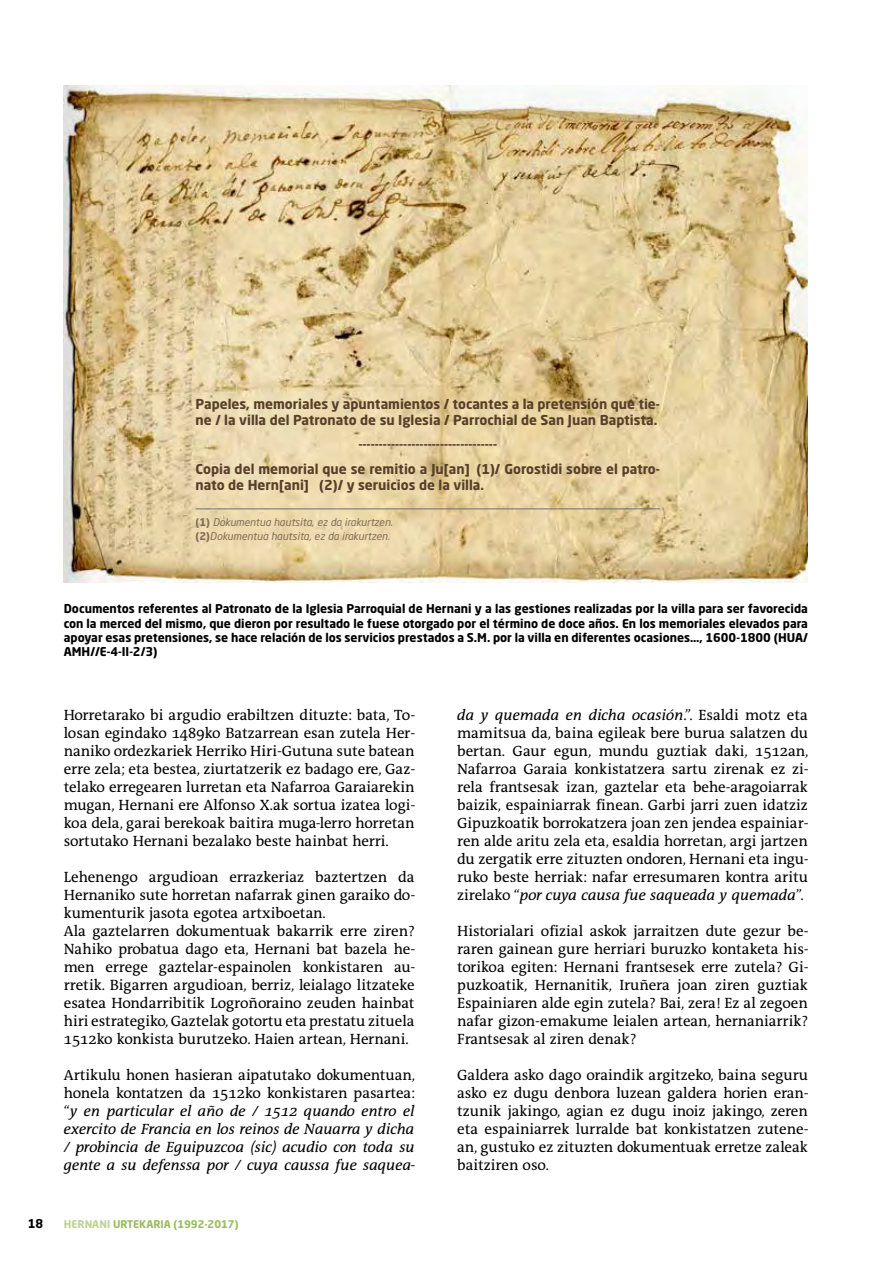
<style>
.page{position:relative;width:893px;height:1263px;background:#fff}
.page>*{position:absolute;margin:0;border:0;box-sizing:border-box;transform-origin:0 0}
.t1{font:15px/18px "The Antiqua Sun";color:#000;text-align:justify}
.t2{font:italic 15px/18px "The Antiqua Sun";color:#000;text-align:justify}
.t3{font:700 13.5px/16.2px "Neo Sans W1 G";color:#573f29}
.t4{font:700 12px/14.4px "Neo Sans W1 G";color:#000;text-align:justify}
.t5{font:italic 10.5px/14.7px "Neo Sans W1 G";color:#816b57}
.t6{font:700 10.5px "Neo Sans W1 G";color:#98be5c}
.s1{font-weight:700;font-style:normal}
.s2{font-style:normal}
.s3{color:#bcd395}
.s4{font-style:italic}
</style>
<div class="page">
<img style="left:64px;top:85px;width:744px;height:498px">
<hr style="left:196px;top:509px;width:464px;height:1px;background:#706f6f">
<p class="t3" style="left:196px;top:396px;width:466px">Papeles, memoriales y apuntamientos / tocantes a la pretensión que tie&shy;ne / la villa del Patronato de su Iglesia / Parrochial de San Juan Baptista.</p>
<p class="t3" style="left:196px;top:431px;width:466px;line-height:24.9px;text-align:center">----------------------------------<br>Copia del memorial que se remitio a Ju[an] (1)/ Gorostidi sobre el patro-</p>
<p class="t3" style="left:196px;top:477px;width:290px">nato de Hern[ani] (2)/ y seruicios de la villa.</p>
<p class="t5" style="left:196px;top:514px;width:199px"><span class="s1">(1)</span> Dokumentua hautsita, ez da irakurtzen. <span class="s1">(2)</span>Dokumentua hautsita, ez da irakurtzen.</p>
<p class="t4" style="left:64px;top:601px;width:746px">Documentos referentes al Patronato de la Iglesia Parroquial de Hernani y a las gestiones realizadas por la villa para ser favorecida con la merced del mismo, que dieron por resultado le fuese otorgado por el término de doce años. En los memoriales elevados para apoyar esas pretensiones, se hace relación de los servicios prestados a S.M. por la villa en diferentes ocasiones…, 1600-1800 (HUA/ AMH//E-4-II-2/3)</p>
<p class="t1" style="left:64px;top:706px;width:352px">Horretarako bi argudio erabiltzen dituzte: bata, To&shy;losan egindako 1489ko Batzarrean esan zutela Her&shy;naniko ordezkariek Herriko Hiri-Gutuna sute batean erre zela; eta bestea, ziurtatzerik ez badago ere, Gaz&shy;telako erregearen lurretan eta Nafarroa Garaiarekin mugan, Hernani ere Alfonso X.ak sortua izatea logi&shy;koa dela, garai berekoak baitira muga-lerro horretan sortutako Hernani bezalako beste hainbat herri.</p>
<p class="t1" style="left:64px;top:868px;width:352px;text-align:left">Lehenengo argudioan errazkeriaz baztertzen da Hernaniko sute horretan nafarrak ginen garaiko do&shy;kumenturik jasota egotea artxiboetan.<br>Ala gaztelarren dokumentuak bakarrik erre ziren?<br>Nahiko probatua dago eta, Hernani bat bazela he&shy;men errege gaztelar-espainolen konkistaren au&shy;rretik. Bigarren argudioan, berriz, leialago litzateke esatea Hondarribitik Logroñoraino zeuden hainbat hiri estrategiko, Gaztelak gotortu eta prestatu zituela 1512ko konkista burutzeko. Haien artean, Hernani.</p>
<p class="t2" style="left:64px;top:1066px;width:353px"><span class="s2">Artikulu honen hasieran aipatutako dokumentuan, honela kontatzen da 1512ko konkistaren pasartea: “</span>y en particular el año de / 1512 quando entro el exercito de Francia en los reinos de Nauarra y dicha / probincia de Eguipuzcoa (sic) acudio con toda su gente a su defenssa por / cuya caussa fue saquea-</p>
<p class="t4" style="left:28px;top:1216px;width:17px">18</p>
<p class="t6" style="left:64px;top:1217px;width:176px"><span class="s3">HERNANI</span> URTEKARIA (1992-2017)</p>
<p class="t1" style="left:457px;top:706px;width:353px"><span class="s4">da y quemada en dicha ocasión</span>.”. Esaldi motz eta mamitsua da, baina egileak bere burua salatzen du bertan. Gaur egun, mundu guztiak daki, 1512an, Nafarroa Garaia konkistatzera sartu zirenak ez zi&shy;rela frantsesak izan, gaztelar eta behe-aragoiarrak baizik, espainiarrak finean. Garbi jarri zuen idatziz Gipuzkoatik borrokatzera joan zen jendea espainiar&shy;ren alde aritu zela eta, esaldia horretan, argi jartzen du zergatik erre zituzten ondoren, Hernani eta ingu&shy;ruko beste herriak: nafar erresumaren kontra aritu zirelako “<span class="s4">por cuya causa fue saqueada y quemada</span>”.</p>
<p class="t1" style="left:457px;top:922px;width:352px">Historialari ofizial askok jarraitzen dute gezur be&shy;raren gainean gure herriari buruzko kontaketa his&shy;torikoa egiten: Hernani frantsesek erre zutela? Gi&shy;puzkoatik, Hernanitik, Iruñera joan ziren guztiak Espainiaren alde egin zutela? Bai, zera! Ez al zegoen nafar gizon-emakume leialen artean, hernaniarrik?<br>Frantsesak al ziren denak?</p>
<p class="t1" style="left:457px;top:1066px;width:352px">Galdera asko dago oraindik argitzeko, baina seguru asko ez dugu denbora luzean galdera horien eran&shy;tzunik jakingo, agian ez dugu inoiz jakingo, zeren eta espainiarrek lurralde bat konkistatzen zutene&shy;an, gustuko ez zituzten dokumentuak erretze zaleak baitziren oso.</p>
</div>
